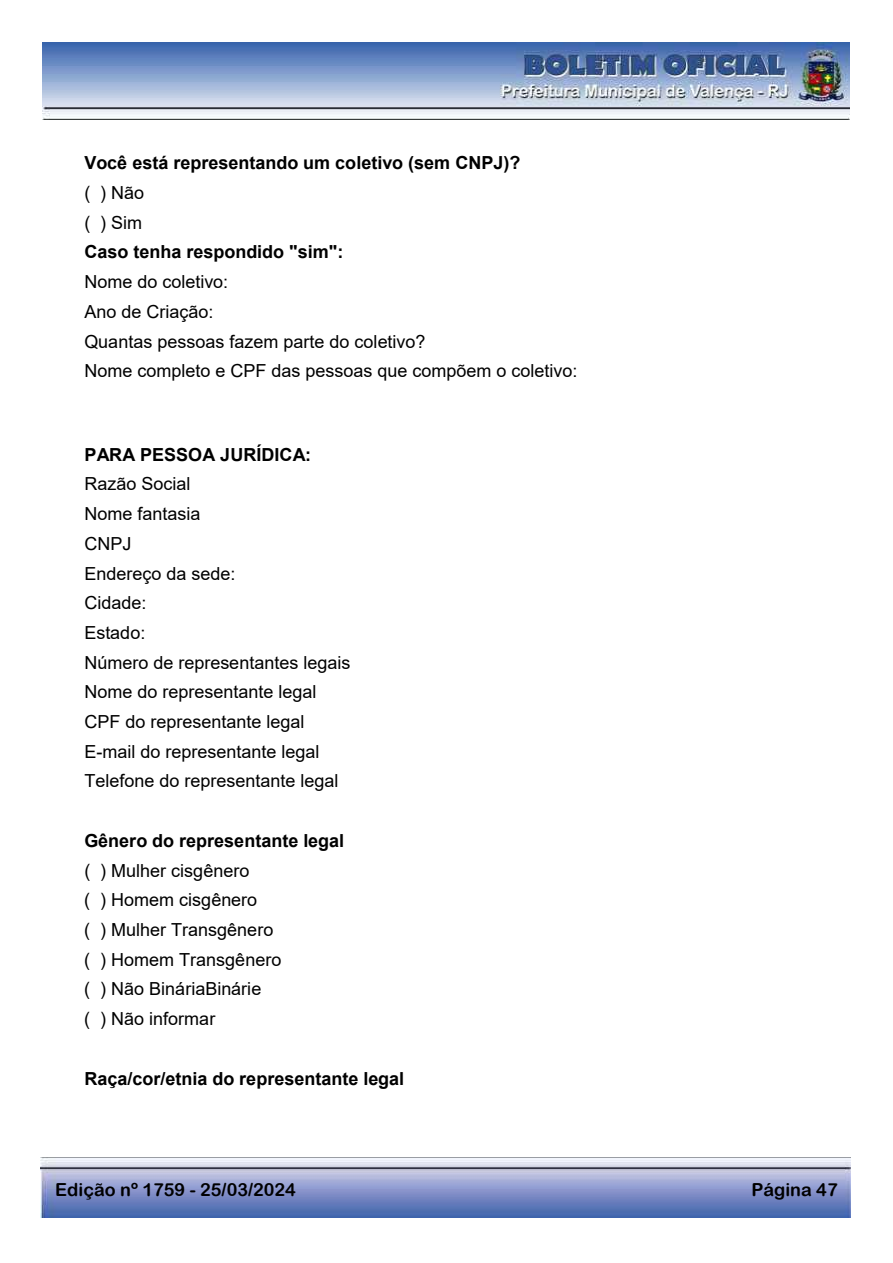
<style>
.page{position:relative;width:893px;height:1263px;background:#fff}
.page>*{position:absolute;margin:0;border:0;box-sizing:border-box;transform-origin:0 0}
.t1{font:18px/29.7px "Arial";color:#000}
.t2{font:700 18px "Arial";color:#000}
.t3{font:18px "Arial Rounded MT Bold";color:#000}
</style>
<div class="page">
<img style="left:43px;top:43px;width:806px;height:76px">
<img style="left:40px;top:1158px;width:811px;height:60px">
<p class="t2" style="left:84px;top:150px;width:438px">Você está representando um coletivo (sem CNPJ)?</p>
<p class="t1" style="left:84px;top:178px;width:61px">( ) Não ( ) Sim</p>
<p class="t2" style="left:84px;top:239px;width:260px">Caso tenha respondido "sim":</p>
<p class="t1" style="left:84px;top:267px;width:495px">Nome do coletivo:<br>Ano de Criação:<br>Quantas pessoas fazem parte do coletivo?<br>Nome completo e CPF das pessoas que compõem o coletivo:</p>
<p class="t2" style="left:84px;top:442px;width:228px">PARA PESSOA JURÍDICA:</p>
<p class="t1" style="left:84px;top:469px;width:268px">Razão Social<br>Nome fantasia<br>CNPJ<br>Endereço da sede:<br>Cidade:<br>Estado:<br>Número de representantes legais<br>Nome do representante legal<br>CPF do representante legal<br>E-mail do representante legal<br>Telefone do representante legal</p>
<p class="t2" style="left:84px;top:828px;width:261px">Gênero do representante legal</p>
<p class="t1" style="left:84px;top:855px;width:199px">( ) Mulher cisgênero<br>( ) Homem cisgênero<br>( ) Mulher Transgênero ( ) Homem Transgênero ( ) Não BináriaBinárie<br>( ) Não informar</p>
<p class="t2" style="left:84px;top:1065px;width:321px">Raça/cor/etnia do representante legal</p>
<p class="t3" style="left:55px;top:1179px;width:242px">Edição nº 1759 - 25/03/2024</p>
<p class="t3" style="left:751px;top:1179px;width:88px">Página 47</p>
</div>
